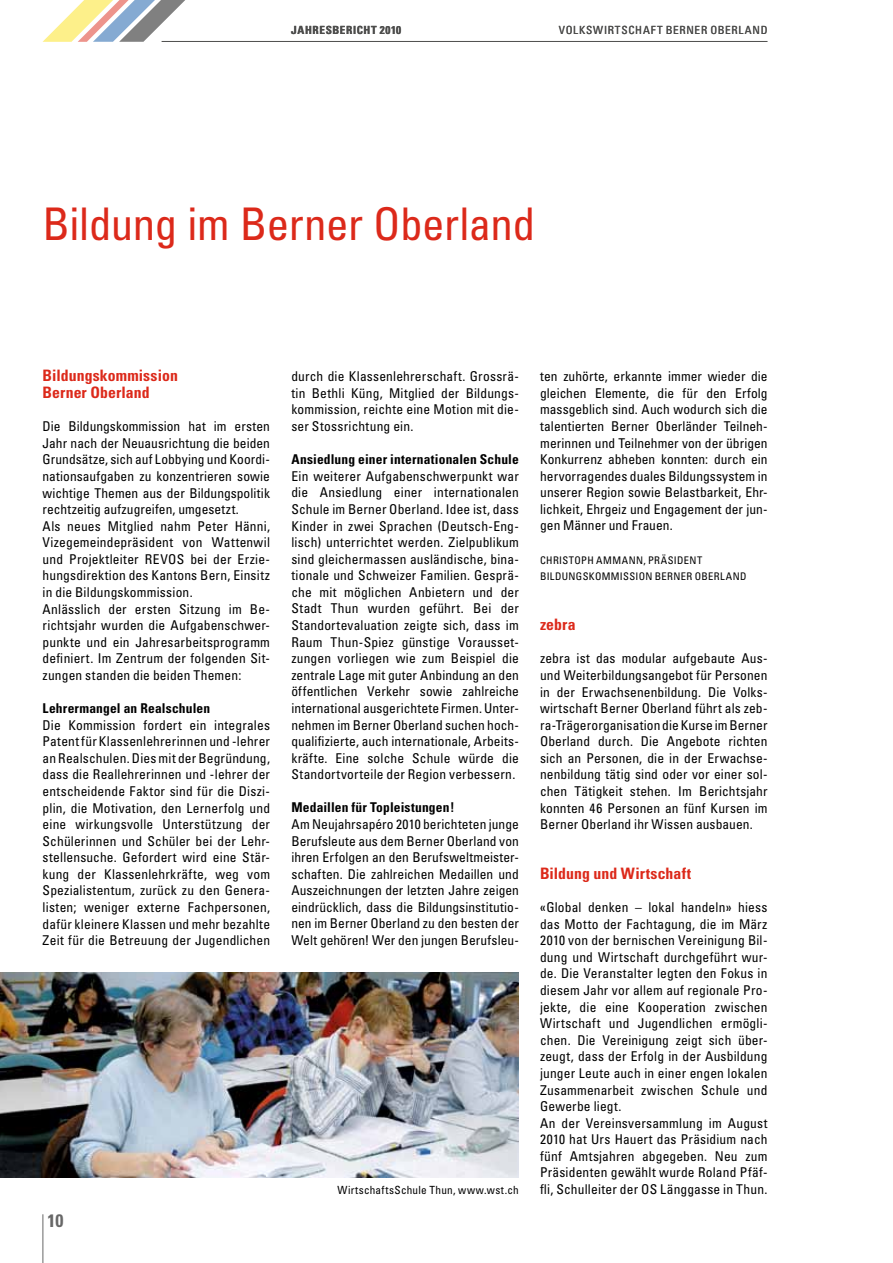
<style>
.page{position:relative;width:893px;height:1263px;background:#fff}
.page>*{position:absolute;margin:0;border:0;box-sizing:border-box;transform-origin:0 0}
.t1{font:condensed 45px "Univers LT Std";letter-spacing:-.01em;color:#dc291a}
.t2{font:700 condensed 18px "Univers LT Std";color:#676767}
.t3{font:700 condensed 15.75px/16.6px "Univers LT Std";letter-spacing:.005em;color:#dc291a}
.t4{font:condensed 13.5px/16.6px "Univers LT Std";letter-spacing:.01em;color:#000;text-align:justify}
.t5{font:700 condensed 13.5px "Univers LT Std";letter-spacing:.01em;color:#000}
.t6{font:condensed 11.25px "Univers LT Std";letter-spacing:.02em;color:#000}
.t7{font:condensed 11.25px "Univers LT Std";letter-spacing:.065em;color:#4d4d4c}
.t8{font:700 condensed 11.25px "Univers LT Std";letter-spacing:.055em;color:#4d4d4c}
.t9{font:condensed 10.5px/16.6px "Univers LT Std";letter-spacing:.03em;color:#000}
</style>
<div class="page">
<hr style="left:43px;top:1214px;width:1px;height:49px;background:#676767">
<hr style="left:162px;top:41px;width:605px;height:1px;background:#4d4d4c">
<svg style="left:43px;top:0;width:142px;height:42px"></svg>
<img style="left:0;top:972px;width:519px;height:205px">
<p class="t8" style="left:291px;top:23px;width:111px">Jahresbericht 2010</p>
<p class="t7" style="left:559px;top:23px;width:210px">Volkswirtschaft Berner Oberland</p>
<h1 class="t1" style="left:43px;top:196px;width:494px">Bildung im Berner Oberland</h1>
<p class="t3" style="left:43px;top:367px;width:137px">Bildungskommission<br>Berner Oberland</p>
<p class="t4" style="left:43px;top:418px;width:229px;text-align:left">Die Bildungskommission hat im ersten Jahr nach der Neuausrichtung die beiden Grundsätze, sich auf Lobbying und Koordi&shy;nationsaufgaben zu konzentrieren sowie wichtige Themen aus der Bildungspolitik rechtzeitig aufzugreifen, umgesetzt.<br>Als neues Mitglied nahm Peter Hänni, Vizegemeindepräsident von Wattenwil und Projektleiter REVOS</p>
<p class="t4" style="left:43px;top:550px;width:229px;text-align:left;text-indent:148px">bei der Erzie&shy;hungsdirektion des Kantons Bern, Einsitz in die Bildungskommission.<br>Anlässlich der ersten Sitzung im Be&shy;richtsjahr wurden die Aufgabenschwer&shy;punkte und ein Jahresarbeitsprogramm definiert. Im Zentrum der folgenden Sit&shy;zungen standen die beiden Themen:</p>
<p class="t5" style="left:43px;top:700px;width:169px">Lehrermangel an Realschulen</p>
<p class="t4" style="left:43px;top:716px;width:229px">Die Kommission fordert ein integrales Patent für Klassenlehrerinnen und -lehrer an Realschulen. Dies mit der Begründung, dass die Reallehrerinnen und -lehrer der entscheidende Faktor sind für die Diszi&shy;plin, die Motivation, den Lernerfolg und eine wirkungsvolle Unterstützung der Schülerinnen und Schüler bei der Lehr&shy;stellensuche. Gefordert wird eine Stär&shy;kung der Klassenlehrkräfte, weg vom Spezialistentum, zurück zu den Genera&shy;listen; weniger externe Fachpersonen, dafür kleinere Klassen und mehr bezahlte Zeit für die Betreuung der Jugendlichen</p>
<p class="t4" style="left:291px;top:368px;width:229px">durch die Klassenlehrerschaft. Grossrä&shy;tin Bethli Küng, Mitglied der Bildungs&shy;kommission, reichte eine Motion mit die&shy;ser Stossrichtung ein.</p>
<p class="t5" style="left:291px;top:451px;width:229px">Ansiedlung einer internationalen Schule</p>
<p class="t4" style="left:291px;top:467px;width:229px">Ein weiterer Aufgabenschwerpunkt war die Ansiedlung einer internationalen Schule im Berner Oberland. Idee ist, dass Kinder in zwei Sprachen (Deutsch-Eng&shy;lisch) unterrichtet werden. Zielpublikum sind gleichermassen ausländische, bina&shy;tionale und Schweizer Familien. Gesprä&shy;che mit möglichen Anbietern und der Stadt Thun wurden geführt. Bei der Standortevaluation zeigte sich, dass im Raum Thun-Spiez günstige Vorausset&shy;zungen vorliegen wie zum Beispiel die zentrale Lage mit guter Anbindung an den öffentlichen Verkehr sowie zahlreiche international ausgerichtete Firmen. Unter&shy;nehmen im Berner Oberland suchen hoch&shy;qualifizierte, auch internationale, Arbeits&shy;kräfte. Eine solche Schule würde die Standortvorteile der Region verbessern.</p>
<p class="t5" style="left:291px;top:799px;width:165px">Medaillen für Topleistungen!</p>
<p class="t4" style="left:291px;top:816px;width:229px">Am Neujahrsapéro 2010 berichteten junge Berufsleute aus dem Berner Oberland von ihren Erfolgen an den Berufsweltmeister&shy;schaften. Die zahlreichen Medaillen und Auszeichnungen der letzten Jahre zeigen eindrücklich, dass die Bildungsinstitutio&shy;nen im Berner Oberland zu den besten der Welt gehören! Wer den jungen Berufsleu-</p>
<p class="t4" style="left:540px;top:368px;width:229px">ten zuhörte, erkannte immer wieder die gleichen Elemente, die für den Erfolg massgeblich sind. Auch wodurch sich die talentierten Berner Oberländer Teilneh&shy;merinnen und Teilnehmer von der übrigen Konkurrenz abheben konnten: durch ein hervorragendes duales Bildungssystem in unserer Region sowie Belastbarkeit, Ehr&shy;lichkeit, Ehrgeiz und Engagement der jun&shy;gen Männer und Frauen.</p>
<p class="t9" style="left:540px;top:552px;width:62px">Christoph Amm</p>
<p class="t9" style="left:540px;top:552px;width:208px;text-indent:82px">ann, Präsident<br>Bildungskommission Berner Oberland</p>
<p class="t3" style="left:540px;top:616px;width:37px">zebra</p>
<p class="t4" style="left:540px;top:650px;width:229px;text-align:left">zebra ist das modular aufgebaute Aus&shy;und Weiterbildungsangebot für Personen in der Erwachsenenbildung. Die Volks&shy;wirtschaft Berner Oberland führt als zeb&shy;ra-Trägerorganisation die Kurse imBerner Oberland durch. Die Angebote richten sich an Personen, die in der Erwachse&shy;nenbildung tätig sind oder vor einer sol&shy;chen Tätigkeit stehen. Im Berichtsjahr konnten 46 Personen an fünf Kursen im Berner Oberland ihr Wissen ausbauen.</p>
<p class="t3" style="left:540px;top:865px;width:153px">Bildung und Wirtschaft</p>
<p class="t4" style="left:540px;top:899px;width:229px;text-align:left">«Global denken – lokal handeln» hiess das Motto der Fachtagung, die im März 2010 von der bernischen Vereinigung Bil&shy;dung und Wirtschaft durchgeführt wur&shy;de. Die Veranstalter legten den Fokus in diesem Jahr vor allem auf regionale Pro&shy;jekte, die eine Kooperation zwischen Wirtschaft und Jugendlichen ermögli&shy;chen. Die Vereinigung zeigt sich über&shy;zeugt, dass der Erfolg in der Ausbildung junger Leute auch in einer engen lokalen Zusammenarbeit zwischen Schule und Gewerbe liegt.<br>An der Vereinsversammlung im August 2010 hat Urs Hauert das Präsidium nach fünf Amtsjahren abgegeben. Neu zum Präsidenten gewählt wurde Roland Pfäf-</p>
<h2 class="t2" style="left:48px;top:1210px;width:17px">10</h2>
<p class="t6" style="left:337px;top:1183px;width:183px">WirtschaftsSchule Thun, www.wst.ch</p>
<p class="t4" style="left:540px;top:1181px;width:105px">fli, Schulleiter der OSL</p>
<p class="t4" style="left:667px;top:1181px;width:102px">änggasse in Thun.</p>
</div>
